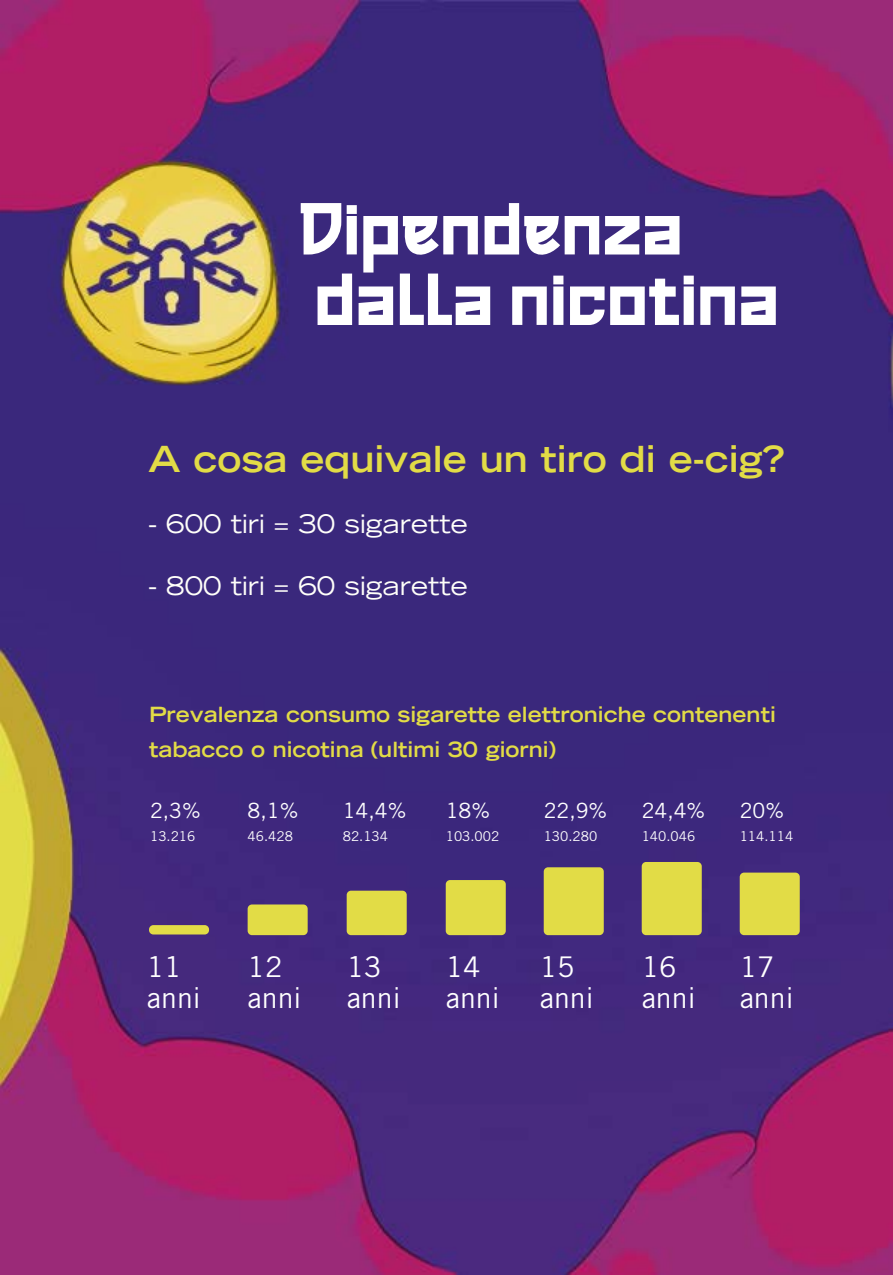
<style>
.page{position:relative;width:893px;height:1275px;background:#fff}
.page>*{position:absolute;margin:0;border:0;box-sizing:border-box;transform-origin:0 0}
.t1{font:73.5px/70.5px "OREWA Personal Use";color:#fff}
.t2{font:700 expanded 36px "Trade Gothic LT Std";color:#e2dc46}
.t3{font:28.5px/31.5px "Trade Gothic LT Std";color:#fff}
.t4{font:expanded 25.5px "Trade Gothic LT Std";color:#fffffa}
.t5{font:700 expanded 21px/34.5px "Trade Gothic LT Std";color:#e2dc46}
.t6{font:21px "Trade Gothic LT Std";color:#fff}
.t7{font:13.5px "Trade Gothic LT Std";color:#fff}
</style>
<div class="page">
<img style="left:0;top:0;width:892px;height:1275px">
<div style="left:149px;top:925px;width:60px;height:10px;background:#e2dc46;border-radius:4px"></div>
<div style="left:248px;top:904px;width:60px;height:31px;background:#e2dc46;border-radius:4px"></div>
<div style="left:347px;top:891px;width:60px;height:44px;background:#e2dc46;border-radius:4px"></div>
<div style="left:446px;top:880px;width:60px;height:55px;background:#e2dc46;border-radius:4px"></div>
<div style="left:543px;top:867px;width:60px;height:68px;background:#e2dc46;border-radius:4px"></div>
<div style="left:641px;top:862px;width:60px;height:73px;background:#e2dc46;border-radius:4px"></div>
<div style="left:739px;top:873px;width:60px;height:62px;background:#e2dc46;border-radius:4px"></div>
<h1 class="t1" style="left:299px;top:186px;width:482px">Dipendenza dalla nicotina</h1>
<h2 class="t2" style="left:148px;top:435px;width:637px">A cosa equivale un tiro di e-cig?</h2>
<p class="t4" style="left:148px;top:507px;width:321px">- 600 tiri = 30 sigarette</p>
<p class="t4" style="left:148px;top:569px;width:321px">- 800 tiri = 60 sigarette</p>
<p class="t5" style="left:149px;top:697px;width:628px">Prevalenza consumo sigarette elettroniche contenenti tabacco o nicotina (ultimi 30 giorni)</p>
<p class="t6" style="left:150px;top:798px;width:52px">2,3%</p>
<p class="t7" style="left:150px;top:828px;width:47px">13.216</p>
<h3 class="t3" style="left:147px;top:950px;width:55px">11 anni</h3>
<p class="t6" style="left:248px;top:798px;width:52px">8,1%</p>
<p class="t7" style="left:248px;top:828px;width:47px">46.428</p>
<p class="t6" style="left:343px;top:798px;width:65px">14,4%</p>
<p class="t7" style="left:343px;top:828px;width:47px">82.134</p>
<p class="t6" style="left:446px;top:798px;width:46px">18%</p>
<p class="t7" style="left:446px;top:828px;width:55px">103.002</p>
<p class="t6" style="left:543px;top:798px;width:65px">22,9%</p>
<p class="t7" style="left:543px;top:828px;width:55px">130.280</p>
<p class="t6" style="left:641px;top:798px;width:65px">24,4%</p>
<p class="t7" style="left:641px;top:828px;width:55px">140.046</p>
<p class="t6" style="left:739px;top:798px;width:46px">20%</p>
<p class="t7" style="left:739px;top:828px;width:55px">114.114</p>
<h3 class="t3" style="left:248px;top:950px;width:55px">12 anni</h3>
<h3 class="t3" style="left:347px;top:950px;width:55px">13 anni</h3>
<h3 class="t3" style="left:446px;top:950px;width:55px">14 anni</h3>
<h3 class="t3" style="left:540px;top:950px;width:55px">15 anni</h3>
<h3 class="t3" style="left:641px;top:950px;width:55px">16 anni</h3>
<h3 class="t3" style="left:739px;top:950px;width:55px">17 anni</h3>
</div>
